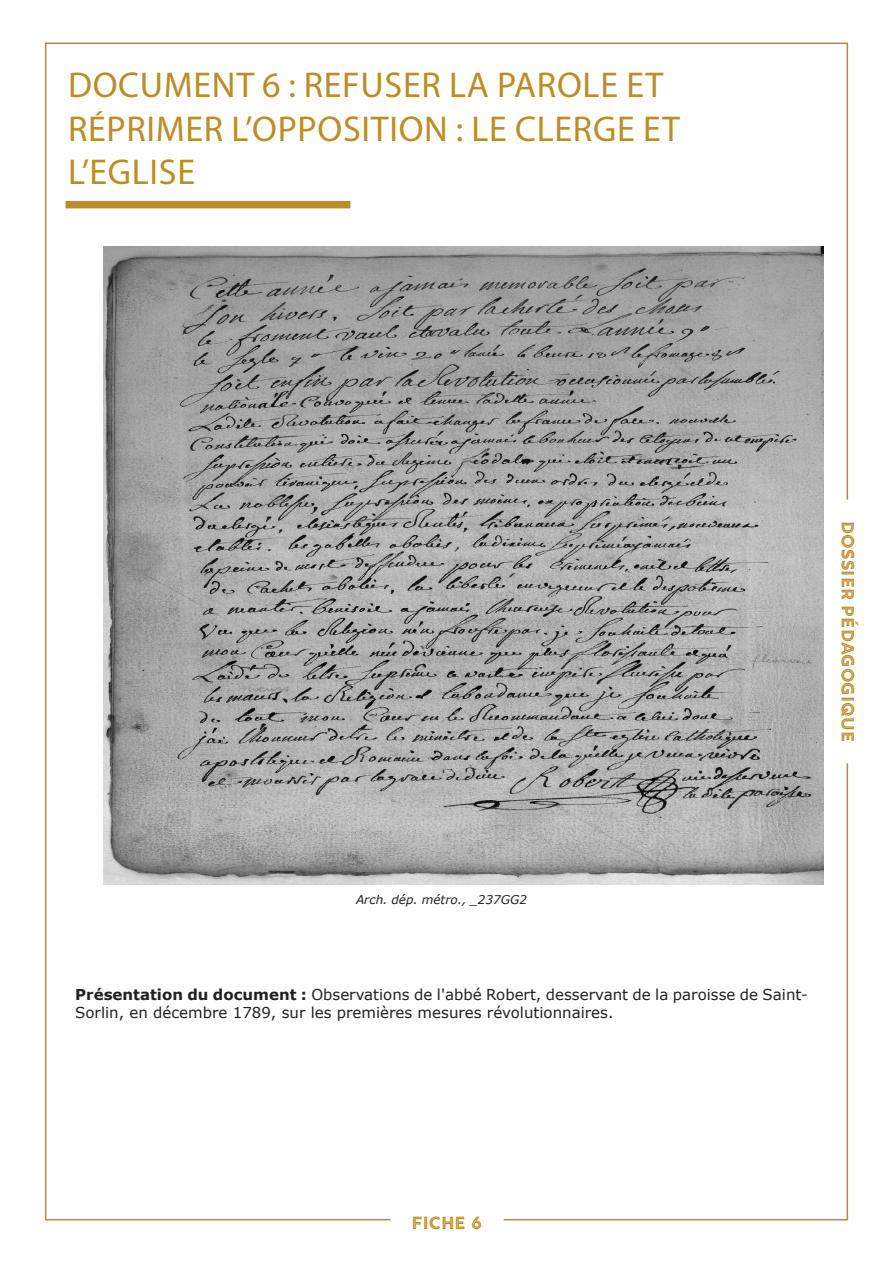
<style>
.page{position:relative;width:893px;height:1263px;background:#fff}
.page>*{position:absolute;margin:0;border:0;box-sizing:border-box;transform-origin:0 0}
.Titre{font:36px/43.2px "Myriad Pro";letter-spacing:.02em;color:#bc8d26}
.Droite___bas{font:19.5px "Rig Bold Inline Solo";color:#bc8d26}
.t1{font:15px/18px "Verdana";color:#231f20}
.t2{font:italic 12px "Verdana";color:#231f20}
.s1{font-weight:700}
</style>
<div class="page">
<div style="left:66px;top:201px;width:284px;height:7px;background:#bc8d26"></div>
<img style="left:104px;top:247px;width:719px;height:637px">
<p class="Titre" style="left:68px;top:63px;width:614px">DOCUMENT 6 : REFUSER LA PAROLE ET<br>RÉPRIMER L’OPPOSITION : LE CLERGE ET<br>L’EGLISE</p>
<h2 class="Droite___bas" style="left:859px;top:521px;width:223px;rotate:90deg">Dossier pédagogique</h2>
<p class="t2" style="left:356px;top:892px;width:173px">Arch. dép. métro., _237GG2</p>
<p class="t1" style="left:75px;top:985px;width:734px"><span class="s1">Présentation du document :</span> Observations de l'abbé Robert, desservant de la paroisse de Saint-<br>Sorlin, en décembre 1789, sur les premières mesures révolutionnaires.</p>
<p class="Droite___bas" style="left:412px;top:1212px;width:72px">Fiche 6</p>
</div>
